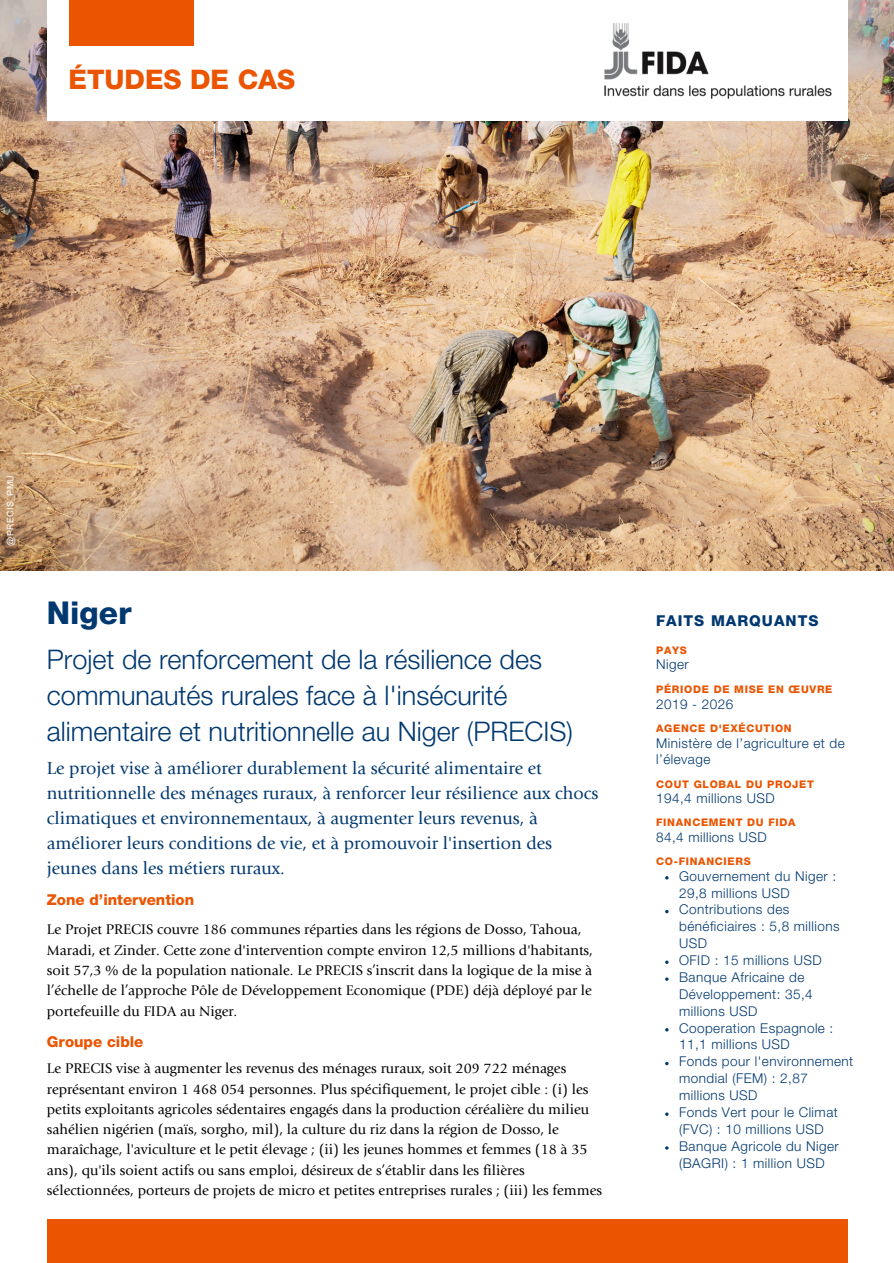
<style>
.page{position:relative;width:894px;height:1263px;background:#fff}
.page>*{position:absolute;margin:0;border:0;box-sizing:border-box;transform-origin:0 0}
.t1{font:800 31.5px "Helvetica Neue LT Std";color:#003870}
.t2{font:300 27px/36px "Helvetica Neue LT Std";color:#003870}
.t3{font:800 27px "Helvetica Neue LT Std";color:#eb5400}
.t4{font:18px/24.8px "Giovanni Std";color:#003870}
.t5{font:800 15px "Helvetica Neue LT Std";color:#eb5400}
.t6{font:800 15px "Helvetica Neue LT Std";letter-spacing:.065em;color:#003870}
.t7{font:14.55px/20.2px "Giovanni Std";color:#000}
.t8{font:300 13.5px/16.8px "Helvetica Neue LT Std";letter-spacing:.035em;color:#003870}
.t9{font:800 10.5px "Helvetica Neue LT Std";letter-spacing:.065em;color:#eb5400}
.t10{font:9px "Arial MT Pro";letter-spacing:.035em;color:#fff}
</style>
<div class="page">
<img style="left:0;top:0;width:893px;height:570px">
<div style="left:47px;top:0;width:800px;height:120px;background:#fff"></div>
<div style="left:68px;top:0;width:125px;height:46px;background:#eb5400"></div>
<div style="left:47px;top:1218px;width:800px;height:44px;background:#eb5400"></div>
<img style="left:604px;top:23px;width:228px;height:76px">
<p class="t3" style="left:68px;top:70px;width:228px">ÉTUDES DE CAS</p>
<p class="t10" style="left:7px;top:546px;width:72px;rotate:-90deg">@PRECIS_PMU</p>
<h3 class="t1" style="left:47px;top:601px;width:86px">Niger</h3>
<h1 class="t2" style="left:47px;top:644px;width:527px">Projet de renforcement de la résilience des communautés rurales face à l'insécurité alimentaire et nutritionnelle au Niger (PRECIS)</h1>
<p class="t4" style="left:47px;top:758px;width:552px">Le projet vise à améliorer durablement la sécurité alimentaire et nutritionnelle des ménages ruraux, à renforcer leur résilience aux chocs climatiques et environnementaux, à augmenter leurs revenus, à améliorer leurs conditions de vie, et à promouvoir l'insertion des jeunes dans les métiers ruraux.</p>
<p class="t5" style="left:47px;top:894px;width:149px">Zone d’intervention</p>
<p class="t7" style="left:47px;top:921px;width:547px">Le Projet PRECIS couvre 186 communes réparties dans les régions de Dosso, Tahoua, Maradi, et Zinder. Cette zone d'intervention compte environ 12,5 millions d'habitants, soit 57,3 % de la population nationale. Le PRECIS s’inscrit dans la logique de la mise à l’échelle de l’approche Pôle de Développement Economique (PDE) déjà déployé par le portefeuille du FIDA au Niger.</p>
<p class="t5" style="left:47px;top:1035px;width:98px">Groupe cible</p>
<p class="t7" style="left:47px;top:1059px;width:556px">Le PRECIS vise à augmenter les revenus des ménages ruraux, soit 209 722 ménages représentant environ 1 468 054 personnes. Plus spécifiquement, le projet cible : (i) les petits exploitants agricoles sédentaires engagés dans la production céréalière du milieu sahélien nigérien (maïs, sorgho, mil), la culture du riz dans la région de Dosso, le maraîchage, l'aviculture et le petit élevage ; (ii) les jeunes hommes et femmes (18 à 35 ans), qu'ils soient actifs ou sans emploi, désireux de s’établir dans les filières sélectionnées, porteurs de projets de micro et petites entreprises rurales ; (iii) les femmes</p>
<h4 class="t6" style="left:656px;top:615px;width:164px">FAITS MARQUANTS</h4>
<h6 class="t9" style="left:656px;top:646px;width:32px">PAYS</h6>
<p class="t8" style="left:656px;top:658px;width:34px">Niger</p>
<h6 class="t9" style="left:656px;top:685px;width:178px">PÉRIODE DE MISE EN ŒUVRE</h6>
<p class="t8" style="left:656px;top:697px;width:79px">2019 - 2026</p>
<h5 class="t9" style="left:656px;top:724px;width:137px">AGENCE D'EXÉCUTION</h5>
<p class="t8" style="left:656px;top:736px;width:190px">Ministère de l’agriculture et de l’élevage</p>
<p class="t9" style="left:656px;top:780px;width:159px">COUT GLOBAL DU PROJET</p>
<p class="t8" style="left:656px;top:792px;width:120px">194,4 millions USD</p>
<p class="t9" style="left:656px;top:818px;width:141px">FINANCEMENT DU FIDA</p>
<p class="t8" style="left:656px;top:830px;width:112px">84,4 millions USD</p>
<p class="t9" style="left:656px;top:857px;width:96px">CO-FINANCIERS</p>
<p class="t8" style="left:679px;top:869px;width:158px">Gouvernement du Niger :<br>29,8 millions USD</p>
<p class="t8" style="left:679px;top:903px;width:162px">Contributions des bénéficiaires : 5,8 millions<br>USD</p>
<p class="t8" style="left:679px;top:953px;width:144px">OFID : 15 millions USD</p>
<p class="t8" style="left:679px;top:970px;width:135px">Banque Africaine de<br>Développement: 35,4 millions USD</p>
<p class="t8" style="left:679px;top:1021px;width:156px">Cooperation Espagnole :<br>11,1 millions USD</p>
<p class="t8" style="left:679px;top:1054px;width:176px">Fonds pour l'environnement mondial (FEM) : 2,87 millions USD</p>
<p class="t8" style="left:679px;top:1105px;width:160px">Fonds Vert pour le Climat (FVC) : 10 millions USD</p>
<p class="t8" style="left:679px;top:1139px;width:161px">Banque Agricole du Niger (BAGRI) : 1 million USD</p>
</div>
